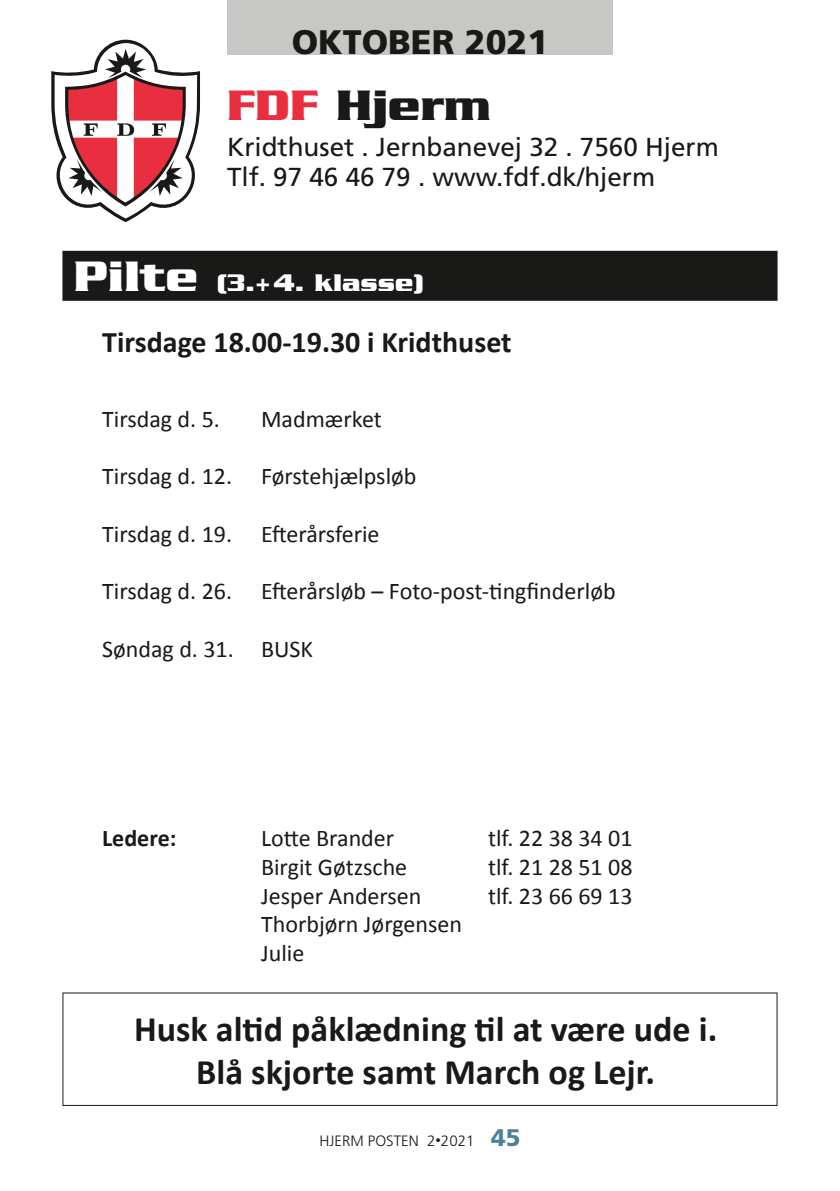
<style>
.page{position:relative;width:840px;height:1191px;background:#fff}
.page>*{position:absolute;margin:0;border:0;box-sizing:border-box;transform-origin:0 0}
.t1{font:700 46px "Serpentine";color:#191918}
.t2{font:700 36px/43.2px "Calibri";color:#191918;text-align:center}
.t3{font:900 34px "Frutiger LT Std";color:#191918}
.t4{font:700 30px "Calibri";color:#191918}
.t5{font:26px/30px "Frutiger LT Std";color:#191918}
.t6{font:700 26px "Serpentine";color:#fff}
.t7{font:24px/28.8px "Calibri";color:#191918}
.t8{font:700 24px "Calibri";color:#191918}
.t9{font:300 15px "Frutiger LT Std";color:#191918}
.s1{color:#e92f3f}
.s2{font-size:46px}
.s3{font-size:11px}
.s4{font-weight:900;font-size:24px;color:#4b8299}
</style>
<div class="page">
<svg style="left:51px;top:40px;width:149px;height:182px"></svg>
<div style="left:227px;top:0;width:385px;height:55px;background:#c7c7c6"></div>
<div style="left:62px;top:992px;width:715px;height:114px;border:1px solid #191918"></div>
<div style="left:62px;top:251px;width:715px;height:50px;background:#191918"></div>
<h3 class="t3" style="left:291px;top:21px;width:258px">OKTOBER 2021</h3>
<h1 class="t1" style="left:227px;top:79px;width:265px"><span class="s1">FDF</span> Hjerm</h1>
<p class="t5" style="left:227px;top:132px;width:493px">Kridthuset . Jernbanevej 32 . 7560 Hjerm<br>Tlf. 97 46 46 79 . www.fdf.dk/hjerm</p>
<p class="t6" style="left:74px;top:267px;width:352px"><span class="s2">Pilte</span> (3.+4. klasse)</p>
<p class="t4" style="left:102px;top:323px;width:411px">Tirsdage 18.00-19.30 i Kridthuset</p>
<p class="t7" style="left:102px;top:403px;width:119px">Tirsdag d. 5.</p>
<p class="t7" style="left:261px;top:403px;width:122px">Madmærket</p>
<p class="t7" style="left:102px;top:460px;width:316px">Tirsdag d. 12. Førstehjælpsløb</p>
<p class="t7" style="left:102px;top:518px;width:279px">Tirsdag d. 19. Efterårsferie</p>
<p class="t7" style="left:102px;top:576px;width:514px">Tirsdag d. 26. Efterårsløb – Foto-post-tingfinderløb</p>
<p class="t7" style="left:102px;top:633px;width:212px">Søndag d. 31. BUSK</p>
<p class="t8" style="left:102px;top:823px;width:76px">Ledere:</p>
<p class="t7" style="left:261px;top:822px;width:135px">Lotte Brander</p>
<p class="t7" style="left:488px;top:822px;width:146px">tlf. 22 38 34 01</p>
<p class="t7" style="left:261px;top:851px;width:148px">Birgit Gøtzsche</p>
<p class="t7" style="left:488px;top:851px;width:146px">tlf. 21 28 51 08</p>
<p class="t7" style="left:261px;top:880px;width:162px">Jesper Andersen</p>
<p class="t7" style="left:488px;top:880px;width:146px">tlf. 23 66 69 13</p>
<p class="t7" style="left:261px;top:908px;width:202px">Thorbjørn Jørgensen<br>Julie</p>
<h2 class="t2" style="left:134px;top:1005px;width:584px">Husk altid påklædning til at være ude i.<br>Blå skjorte samt March og Lejr.</h2>
<p class="t9" style="left:319px;top:1132px;width:202px">HJERM POSTEN 2<span class="s3">•</span>2021 <span class="s4">45</span></p>
</div>
